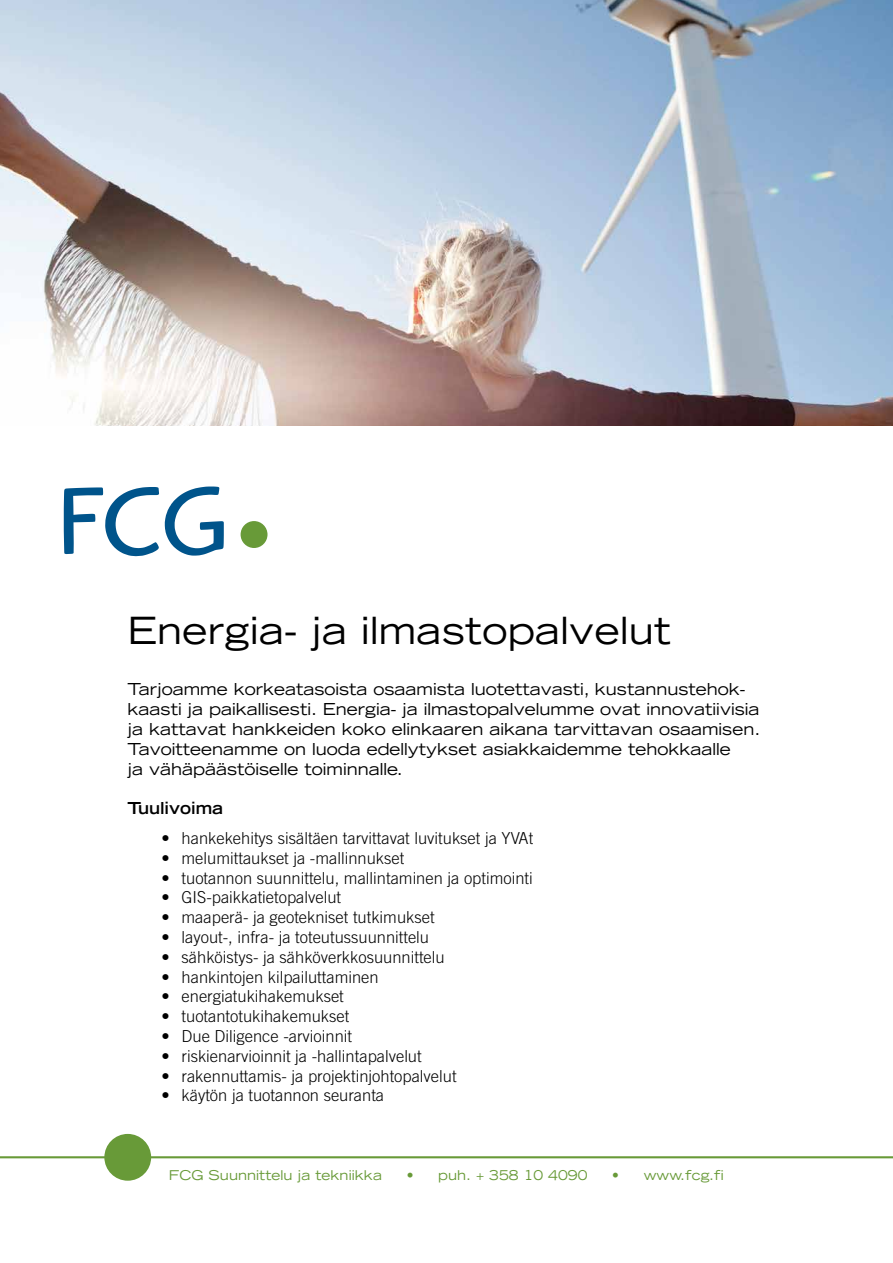
<style>
.page{position:relative;width:893px;height:1263px;background:#fff}
.page>*{position:absolute;margin:0;border:0;box-sizing:border-box;transform-origin:0 0}
.t1{font:expanded 37.5px "Trade Gothic LT Std";letter-spacing:.01em;color:#000}
.t2{font:300 16.5px "Trade Gothic LT Std";color:#000}
.t3{font:expanded 16.5px/19.8px "Trade Gothic LT Std";color:#000}
.t4{font:700 expanded 16.5px "Trade Gothic LT Std";color:#000}
.t5{font:expanded 13.5px "Trade Gothic LT Std";letter-spacing:.005em;color:#689a38}
</style>
<div class="page">
<img style="left:0;top:0;width:893px;height:426px">
<svg style="left:165px;top:486px;width:59px;height:70px"></svg>
<svg style="left:64px;top:487px;width:95px;height:69px"></svg>
<div style="left:241px;top:521px;width:26px;height:27px;background:#689a38;border-radius:50%"></div>
<div style="left:104px;top:1134px;width:47px;height:47px;background:#689a38;border-radius:50%"></div>
<hr style="left:0;top:1156px;width:893px;height:2px;background:#689a38">
<h1 class="t1" style="left:128px;top:606px;width:545px">Energia- ja ilmastopalvelut</h1>
<p class="t3" style="left:128px;top:679px;width:634px">Tarjoamme korkeatasoista osaamista luotettavasti, kustannustehok&shy;kaasti ja paikallisesti. Energia- ja ilmastopalvelumme ovat innovatiivisia ja kattavat hankkeiden koko elinkaaren aikana tarvittavan osaamisen.<br>Tavoitteenamme on luoda edellytykset asiakkaidemme tehokkaalle<br>ja vähäpäästöiselle toiminnalle.</p>
<p class="t4" style="left:128px;top:797px;width:97px">Tuulivoima</p>
<p class="t2" style="left:162px;top:828px;width:373px">• hankekehitys sisältäen tarvittavat luvitukset ja YVAt</p>
<p class="t2" style="left:162px;top:848px;width:244px">• melumittaukset ja -mallinnukset</p>
<p class="t2" style="left:162px;top:868px;width:373px">• tuotannon suunnittelu, mallintaminen ja optimointi</p>
<p class="t2" style="left:162px;top:888px;width:181px">• GIS-paikkatietopalvelut</p>
<p class="t2" style="left:162px;top:907px;width:274px">• maaperä- ja geotekniset tutkimukset</p>
<p class="t2" style="left:162px;top:927px;width:269px">• layout-, infra- ja toteutussuunnittelu</p>
<p class="t2" style="left:162px;top:947px;width:285px">• sähköistys- ja sähköverkkosuunnittelu</p>
<p class="t2" style="left:162px;top:967px;width:219px">• hankintojen kilpailuttaminen</p>
<p class="t2" style="left:162px;top:987px;width:184px">• energiatukihakemukset</p>
<p class="t2" style="left:162px;top:1006px;width:189px">• tuotantotukihakemukset</p>
<p class="t2" style="left:162px;top:1026px;width:192px">• Due Diligence -arvioinnit</p>
<p class="t2" style="left:162px;top:1046px;width:262px">• riskienarvioinnit ja -hallintapalvelut</p>
<p class="t2" style="left:162px;top:1066px;width:297px">• rakennuttamis- ja projektinjohtopalvelut</p>
<p class="t2" style="left:162px;top:1086px;width:224px">• käytön ja tuotannon seuranta</p>
<p class="t5" style="left:169px;top:1166px;width:215px">FCG Suunnittelu ja tekniikka</p>
<p class="t5" style="left:407px;top:1166px;width:182px">• puh. + 358 10 4090</p>
<p class="t5" style="left:612px;top:1166px;width:113px">• www.fcg.fi</p>
</div>
